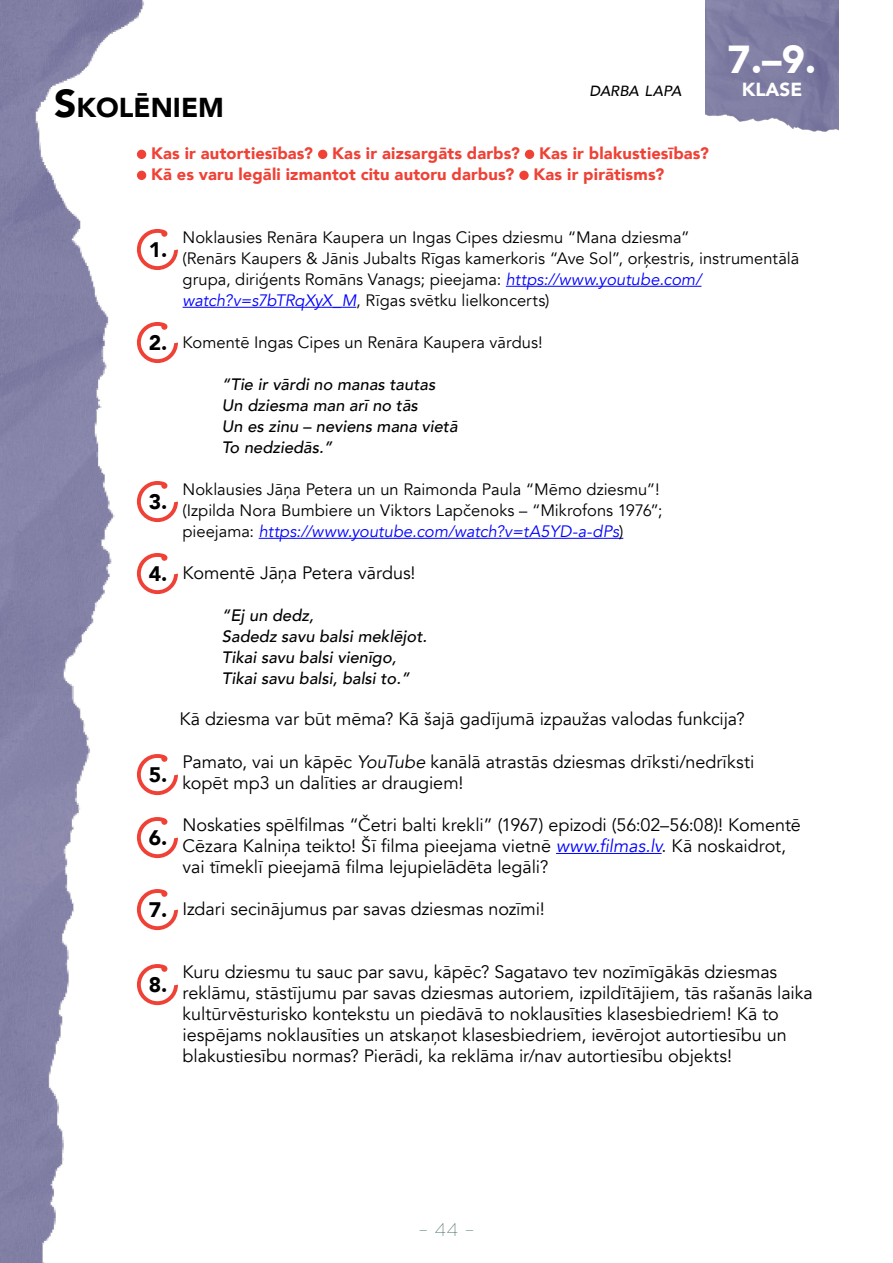
<style>
.page{position:relative;width:893px;height:1263px;background:#fff}
.page>*{position:absolute;margin:0;border:0;box-sizing:border-box;transform-origin:0 0}
.t1{font:900 39px "Avenir";color:#fff}
.t2{font:900 27.3px "Avenir";color:#000}
.t3{font:900 21px "Avenir";color:#000}
.t4{font:900 18.9px "Avenir";color:#fff}
.t5{font:18px/21px "Avenir";letter-spacing:-.005em;color:#000}
.t6{font:100 18px "Gotham";color:#0a403d}
.t7{font:16.5px/21px "Avenir";color:#000}
.t8{font:italic 500 16.5px/21px "Avenir";color:#000}
.t9{font:900 16.5px/21px "Avenir";letter-spacing:.01em;color:#ef4136}
.t10{font:italic 500 14.7px "Avenir";letter-spacing:-.01em;color:#000}
.s1{font-size:39px}
.s2{font-style:italic;color:#00f}
.s3{font-weight:900;font-size:21px}
.s4{font-style:italic}
</style>
<div class="page">
<img style="left:0;top:0;width:157px;height:1263px">
<img style="left:705px;top:0;width:134px;height:132px">
<div style="left:137px;top:150px;width:9px;height:9px;background:#ef4136;border-radius:50%"></div>
<div style="left:318px;top:150px;width:9px;height:9px;background:#ef4136;border-radius:50%"></div>
<div style="left:525px;top:150px;width:9px;height:9px;background:#ef4136;border-radius:50%"></div>
<div style="left:137px;top:171px;width:9px;height:9px;background:#ef4136;border-radius:50%"></div>
<div style="left:519px;top:171px;width:10px;height:9px;background:#ef4136;border-radius:50%"></div>
<hr style="left:506px;top:286px;width:195px;height:1px;background:#00f">
<hr style="left:183px;top:307px;width:173px;height:1px;background:#00f">
<svg style="left:137px;top:229px;width:41px;height:41px"></svg>
<svg style="left:137px;top:322px;width:41px;height:41px"></svg>
<hr style="left:259px;top:538px;width:364px;height:1px;background:#00f">
<svg style="left:137px;top:481px;width:41px;height:41px"></svg>
<svg style="left:137px;top:553px;width:41px;height:41px"></svg>
<hr style="left:556px;top:853px;width:106px;height:1px;background:#00f">
<svg style="left:137px;top:754px;width:41px;height:41px"></svg>
<svg style="left:137px;top:817px;width:41px;height:41px"></svg>
<svg style="left:137px;top:889px;width:41px;height:41px"></svg>
<svg style="left:137px;top:964px;width:41px;height:41px"></svg>
<h2 class="t2" style="left:54px;top:84px;width:171px"><span class="s1">S</span>KOLĒNIEM</h2>
<p class="t10" style="left:590px;top:82px;width:93px">DARBA LAPA</p>
<p class="t9" style="left:151px;top:142px;width:559px">Kas ir autortiesības? Kas ir aizsargāts darbs? Kas ir blakustiesības?<br>Kā es varu legāli izmantot citu autoru darbus? Kas ir pirātisms?</p>
<h1 class="t1" style="left:728px;top:26px;width:90px">7.–9.</h1>
<p class="t4" style="left:742px;top:73px;width:62px">KLASE</p>
<p class="t3" style="left:149px;top:231px;width:20px">1.</p>
<p class="t7" style="left:183px;top:227px;width:618px">Noklausies Renāra Kaupera un Ingas Cipes dziesmu “Mana dziesma”<br>(Renārs Kaupers &amp; Jānis Jubalts Rīgas kamerkoris “Ave Sol”, orķestris, instrumentālā grupa, diriģents Romāns Vanags; pieejama: <span class="s2">https://www.youtube.com/ watch?v=s7bTRqXyX_M</span>, Rīgas svētku lielkoncerts)</p>
<p class="t7" style="left:149px;top:332px;width:395px"><span class="s3">2.</span> Komentē Ingas Cipes un Renāra Kaupera vārdus!</p>
<p class="t8" style="left:222px;top:374px;width:237px">“Tie ir vārdi no manas tautas<br>Un dziesma man arī no tās<br>Un es zinu – neviens mana vietā<br>To nedziedās.”</p>
<p class="t3" style="left:149px;top:483px;width:20px">3.</p>
<p class="t7" style="left:183px;top:479px;width:481px">Noklausies Jāņa Petera un un Raimonda Paula “Mēmo dziesmu”! (Izpilda Nora Bumbiere un Viktors Lapčenoks – “Mikrofons 1976”; pieejama: <span class="s2">https://www.youtube.com/watch?v=tA5YD-a-dPs</span>)</p>
<p class="t5" style="left:149px;top:563px;width:268px"><span class="s3">4.</span> Komentē Jāņa Petera vārdus!</p>
<p class="t8" style="left:222px;top:605px;width:207px">“Ej un dedz,<br>Sadedz savu balsi meklējot.<br>Tikai savu balsi vienīgo,<br>Tikai savu balsi, balsi to.”</p>
<p class="t5" style="left:179px;top:708px;width:567px">Kā dziesma var būt mēma? Kā šajā gadījumā izpaužas valodas funkcija?</p>
<p class="t3" style="left:149px;top:756px;width:20px">5.</p>
<p class="t5" style="left:183px;top:752px;width:573px">Pamato, vai un kāpēc <span class="s4">YouTube</span> kanālā atrastās dziesmas drīksti/nedrīksti kopēt mp3 un dalīties ar draugiem!</p>
<p class="t5" style="left:183px;top:815px;width:620px">Noskaties spēlfilmas “Četri balti krekli” (1967) epizodi (56:02–56:08)! Komentē<br>Cēzara Kalniņa teikto! Šī filma pieejama vietnē <span class="s2">www.filmas.lv</span>. Kā noskaidrot, vai tīmeklī pieejamā filma lejupielādēta legāli?</p>
<p class="t5" style="left:149px;top:899px;width:397px"><span class="s3">7.</span> Izdari secinājumus par savas dziesmas nozīmi!</p>
<p class="t3" style="left:149px;top:819px;width:20px">6.</p>
<p class="t3" style="left:149px;top:966px;width:20px">8.</p>
<p class="t5" style="left:183px;top:962px;width:632px">Kuru dziesmu tu sauc par savu, kāpēc? Sagatavo tev nozīmīgākās dziesmas reklāmu, stāstījumu par savas dziesmas autoriem, izpildītājiem, tās rašanās laika kultūrvēsturisko kontekstu un piedāvā to noklausīties klasesbiedriem! Kā to iespējams noklausīties un atskaņot klasesbiedriem, ievērojot autortiesību un blakustiesību normas? Pierādi, ka reklāma ir/nav autortiesību objekts!</p>
<p class="t6" style="left:418px;top:1219px;width:58px">– 44 –</p>
</div>
